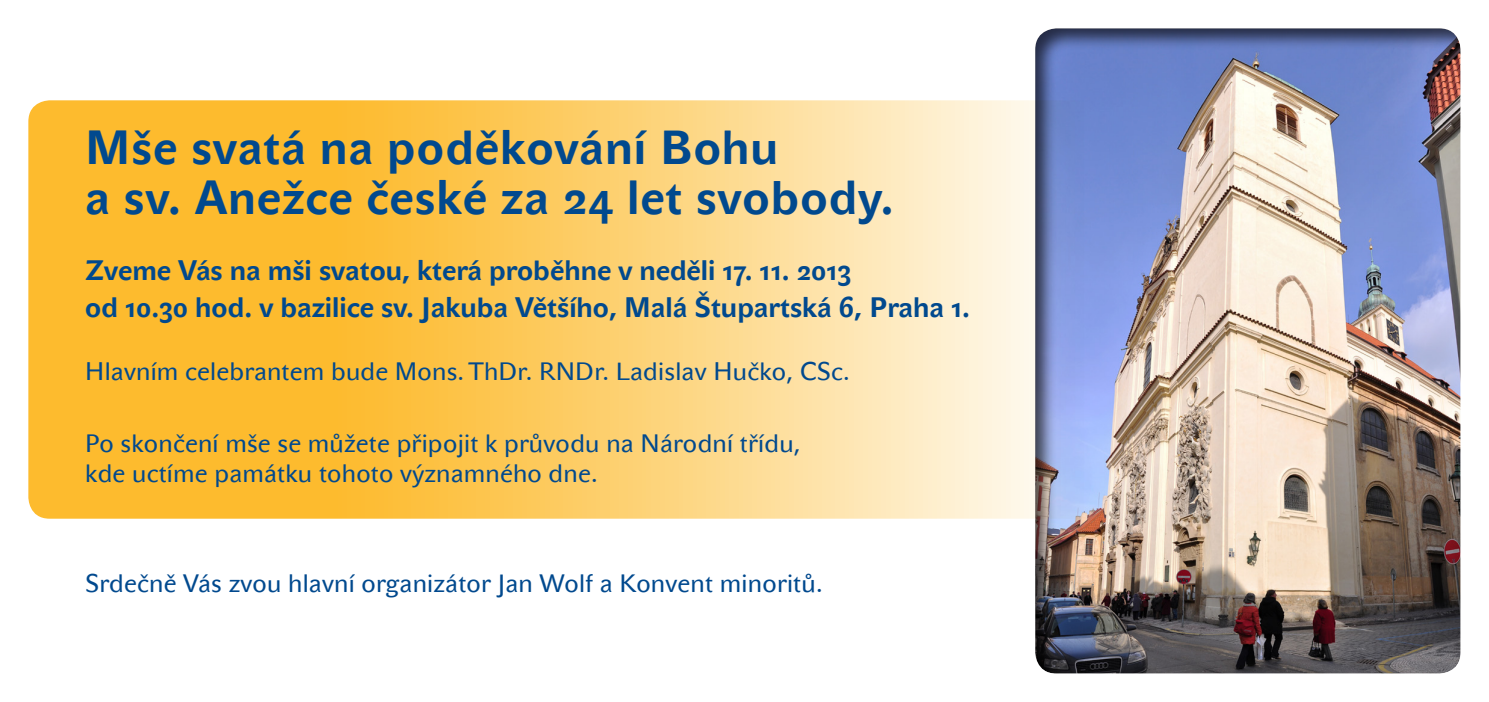
<style>
.page{position:relative;width:1489px;height:702px;background:#fff}
.page>*{position:absolute;margin:0;border:0;box-sizing:border-box;transform-origin:0 0}
.t1{font:700 47.5px "John Sans Text CE";letter-spacing:.02em;color:#01498e}
.t2{font:700 28px "John Sans Text CE";color:#01498e}
.t3{font:25px "John Sans Text CE";letter-spacing:.01em;color:#01498e}
</style>
<div class="page">
<svg style="left:28px;top:100px;width:1175px;height:418px;background:#fdce6b"></svg>
<div style="left:1032px;top:28px;width:430px;height:647px;background:#231f20;opacity:.75"></div>
<p class="t1" style="left:85px;top:120px;width:694px">Mše svatá na poděkování Bohu</p>
<p class="t1" style="left:85px;top:170px;width:810px">a sv. Anežce české za 24 let svobody.</p>
<p class="t2" style="left:85px;top:253px;width:767px">Zveme Vás na mši svatou, která proběhne v neděli 17. 11. 2013</p>
<p class="t2" style="left:85px;top:291px;width:886px">od 10.30 hod. v bazilice sv. Jakuba Většího, Malá Štupartská 6, Praha 1.</p>
<p class="t3" style="left:85px;top:356px;width:766px">Hlavním celebrantem bude Mons. ThDr. RNDr. Ladislav Hučko, CSc.</p>
<p class="t3" style="left:85px;top:429px;width:717px">Po skončení mše se můžete připojit k průvodu na Národní třídu,</p>
<p class="t3" style="left:85px;top:459px;width:514px">kde uctíme památku tohoto významného dne.</p>
<p class="t3" style="left:85px;top:569px;width:739px">Srdečně Vás zvou hlavní organizátor Jan Wolf a Konvent minoritů.</p>
</div>
